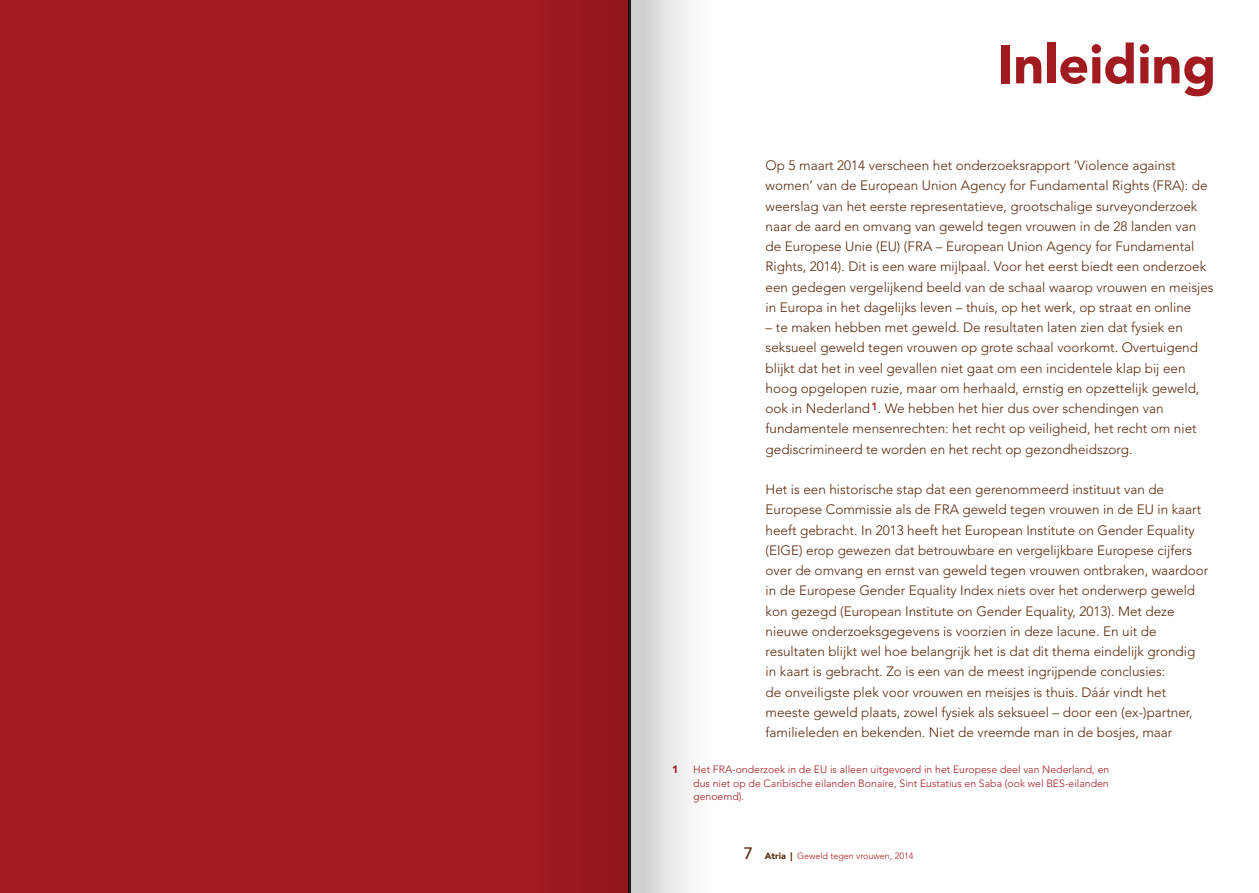
<style>
.page{position:relative;width:1259px;height:893px;background:#fff}
.page>*{position:absolute;margin:0;border:0;box-sizing:border-box;transform-origin:0 0}
.t1{font:900 54px "Avenir LT Std";color:#a01a20}
.t2{font:300 13.5px/20.2px "Avenir LT Std";color:#5a290a}
.t3{font:300 10.5px/13.5px "Avenir LT Std";color:#a01a20;text-align:justify}
.t4{font:900 10.5px "Avenir LT Std";color:#a01a20}
.t5{font:300 9px "Avenir LT Std";color:#a01a20}
.s1{font-weight:500;font-size:16.5px;color:#5a290a}
.s2{font-weight:900;color:#5a290a}
</style>
<div class="page">
<div style="left:0;top:0;width:532px;height:893px;background:#a01a20"></div>
<hr style="left:629px;top:0;width:2px;height:893px;background:#000">
<div style="left:631px;top:0;width:93px;height:893px;background:linear-gradient(to right,#cececd,#fff)"></div>
<div style="left:532px;top:0;width:98px;height:893px;background:#99181e"></div>
<h1 class="t1" style="left:997px;top:32px;width:221px">Inleiding</h1>
<p class="t2" style="left:765px;top:155px;width:449px">Op 5 maart 2014 verscheen het onderzoeksrapport ‘Violence against women’ van de European Union Agency for Fundamental Rights (FRA): de weerslag van het eerste representatieve, grootschalige surveyonderzoek naar de aard en omvang van geweld tegen vrouwen in de 28 landen van de Europese Unie (EU) (FRA – European Union Agency for Fundamental Rights, 2014). Dit is een ware mijlpaal. Voor het eerst biedt een onderzoek een gedegen vergelijkend beeld van de schaal waarop vrouwen en meisjes in Europa in het dagelijks leven – thuis, op het werk, op straat en online</p>
<p class="t2" style="left:765px;top:317px;width:435px">– te maken hebben met geweld. De resultaten laten zien dat fysiek en seksueel geweld tegen vrouwen op grote schaal voorkomt. Overtuigend blijkt dat het in veel gevallen niet gaat om een incidentele klap bij een hoog opgelopen ruzie, maar om herhaald, ernstig en opzettelijk geweld, ook in Nederland<sup>1</sup>. We hebben het hier dus over schendingen van fundamentele mensenrechten: het recht op veiligheid, het recht om niet gediscrimineerd te worden en het recht op gezondheidszorg.</p>
<p class="t2" style="left:765px;top:479px;width:444px">Het is een historische stap dat een gerenommeerd instituut van de Europese Commissie als de FRA geweld tegen vrouwen in de EU in kaart heeft gebracht. In 2013 heeft het European Institute on Gender Equality (EIGE) erop gewezen dat betrouwbare en vergelijkbare Europese cijfers over de omvang en ernst van geweld tegen vrouwen ontbraken, waardoor in de Europese Gender Equality Index niets over het onderwerp geweld kon gezegd (European Institute on Gender Equality, 2013). Met deze nieuwe onderzoeksgegevens is voorzien in deze lacune. En uit de resultaten blijkt wel hoe belangrijk het is dat dit thema eindelijk grondig in kaart is gebracht. Zo is een van de meest ingrijpende conclusies:<br>de onveiligste plek voor vrouwen en meisjes is thuis. Dáár vindt het meeste geweld plaats, zowel fysiek als seksueel – door een (ex-)partner, familieleden en bekenden. Niet de vreemde man in de bosjes, maar</p>
<p class="t4" style="left:672px;top:763px;width:8px">1</p>
<p class="t3" style="left:693px;top:763px;width:417px">Het FRA-onderzoek in de EU is alleen uitgevoerd in het Europese deel van Nederland, en dus niet op de Caribische eilanden Bonaire, Sint Eustatius en Saba (ook wel BES-eilanden genoemd).</p>
<p class="t5" style="left:743px;top:850px;width:171px"><span class="s1">7</span> <span class="s2">Atria |</span> Geweld tegen vrouwen, 2014</p>
</div>
